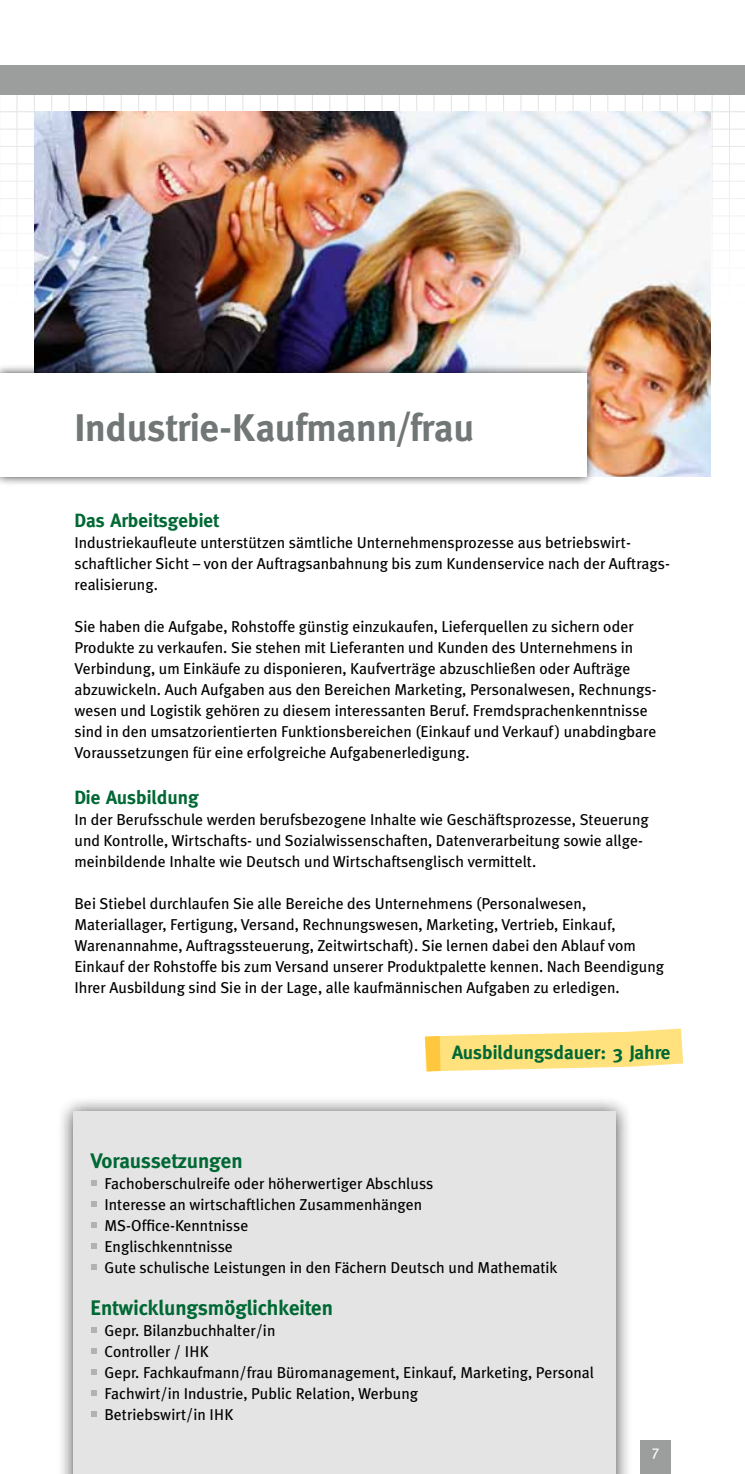
<style>
.page{position:relative;width:745px;height:1474px;background:#fff}
.page>*{position:absolute;margin:0;border:0;box-sizing:border-box;transform-origin:0 0}
.t1{font:700 38.5px "Meta";color:#717776}
.t2{font:700 21px "Meta";color:#006834}
.t3{font:700 19.25px "Meta";color:#006834}
.t4{font:15.75px/21px "Meta Plus";color:#000}
.t5{font:14.88px "Meta Plus";color:#fff}
</style>
<div class="page">
<hr style="left:744px;top:92px;width:1px;height:810px;background:#e3e3e3">
<hr style="left:728px;top:80px;width:1px;height:240px;background:#e3e3e3">
<hr style="left:711px;top:80px;width:1px;height:240px;background:#e3e3e3">
<hr style="left:693px;top:80px;width:1px;height:240px;background:#e3e3e3">
<hr style="left:676px;top:80px;width:1px;height:240px;background:#e3e3e3">
<hr style="left:659px;top:80px;width:1px;height:240px;background:#e3e3e3">
<hr style="left:641px;top:80px;width:1px;height:240px;background:#e3e3e3">
<hr style="left:624px;top:80px;width:1px;height:240px;background:#e3e3e3">
<hr style="left:607px;top:80px;width:1px;height:240px;background:#e3e3e3">
<hr style="left:589px;top:80px;width:1px;height:240px;background:#e3e3e3">
<hr style="left:572px;top:80px;width:1px;height:240px;background:#e3e3e3">
<hr style="left:555px;top:80px;width:1px;height:240px;background:#e3e3e3">
<hr style="left:537px;top:80px;width:1px;height:240px;background:#e3e3e3">
<hr style="left:520px;top:80px;width:1px;height:240px;background:#e3e3e3">
<hr style="left:502px;top:80px;width:1px;height:240px;background:#e3e3e3">
<hr style="left:485px;top:80px;width:1px;height:240px;background:#e3e3e3">
<hr style="left:468px;top:80px;width:1px;height:240px;background:#e3e3e3">
<hr style="left:450px;top:80px;width:1px;height:240px;background:#e3e3e3">
<hr style="left:433px;top:80px;width:1px;height:240px;background:#e3e3e3">
<hr style="left:416px;top:80px;width:1px;height:240px;background:#e3e3e3">
<hr style="left:398px;top:80px;width:1px;height:240px;background:#e3e3e3">
<hr style="left:381px;top:80px;width:1px;height:240px;background:#e3e3e3">
<hr style="left:364px;top:80px;width:1px;height:240px;background:#e3e3e3">
<hr style="left:346px;top:80px;width:1px;height:240px;background:#e3e3e3">
<hr style="left:329px;top:80px;width:1px;height:240px;background:#e3e3e3">
<hr style="left:312px;top:80px;width:1px;height:240px;background:#e3e3e3">
<hr style="left:294px;top:80px;width:1px;height:240px;background:#e3e3e3">
<hr style="left:277px;top:80px;width:1px;height:240px;background:#e3e3e3">
<hr style="left:259px;top:80px;width:1px;height:240px;background:#e3e3e3">
<hr style="left:242px;top:80px;width:1px;height:240px;background:#e3e3e3">
<hr style="left:225px;top:80px;width:1px;height:240px;background:#e3e3e3">
<hr style="left:207px;top:80px;width:1px;height:240px;background:#e3e3e3">
<hr style="left:190px;top:80px;width:1px;height:240px;background:#e3e3e3">
<hr style="left:173px;top:80px;width:1px;height:240px;background:#e3e3e3">
<hr style="left:155px;top:80px;width:1px;height:240px;background:#e3e3e3">
<hr style="left:138px;top:80px;width:1px;height:240px;background:#e3e3e3">
<hr style="left:121px;top:80px;width:1px;height:240px;background:#e3e3e3">
<hr style="left:103px;top:80px;width:1px;height:240px;background:#e3e3e3">
<hr style="left:86px;top:80px;width:1px;height:240px;background:#e3e3e3">
<hr style="left:69px;top:80px;width:1px;height:240px;background:#e3e3e3">
<hr style="left:51px;top:80px;width:1px;height:240px;background:#e3e3e3">
<hr style="left:34px;top:80px;width:1px;height:240px;background:#e3e3e3">
<hr style="left:16px;top:80px;width:1px;height:240px;background:#e3e3e3">
<hr style="left:0;top:80px;width:1px;height:240px;background:#e3e3e3">
<hr style="left:0;top:111px;width:744px;height:1px;background:#e3e3e3">
<hr style="left:0;top:129px;width:744px;height:1px;background:#e3e3e3">
<hr style="left:0;top:146px;width:744px;height:1px;background:#e3e3e3">
<hr style="left:0;top:163px;width:744px;height:1px;background:#e3e3e3">
<hr style="left:0;top:181px;width:744px;height:1px;background:#e3e3e3">
<hr style="left:0;top:198px;width:744px;height:1px;background:#e3e3e3">
<hr style="left:0;top:215px;width:744px;height:1px;background:#e3e3e3">
<hr style="left:0;top:233px;width:744px;height:1px;background:#e3e3e3">
<hr style="left:0;top:250px;width:744px;height:1px;background:#e3e3e3">
<hr style="left:0;top:267px;width:744px;height:1px;background:#e3e3e3">
<hr style="left:0;top:285px;width:744px;height:1px;background:#e3e3e3">
<hr style="left:0;top:302px;width:744px;height:1px;background:#e3e3e3">
<hr style="left:0;top:319px;width:744px;height:2px;background:#e3e3e3">
<img style="left:35px;top:112px;width:674px;height:364px">
<div style="left:56px;top:1094px;width:576px;height:379px;background:#000;opacity:.75"></div>
<div style="left:73px;top:1111px;width:542px;height:362px;background:#e3e3e3"></div>
<svg style="left:91px;top:1180px;width:5px;height:5px"></svg>
<svg style="left:91px;top:1201px;width:5px;height:5px"></svg>
<svg style="left:91px;top:1222px;width:5px;height:5px"></svg>
<svg style="left:91px;top:1243px;width:5px;height:5px"></svg>
<svg style="left:91px;top:1264px;width:5px;height:5px"></svg>
<svg style="left:91px;top:1327px;width:5px;height:5px"></svg>
<svg style="left:91px;top:1348px;width:5px;height:5px"></svg>
<svg style="left:91px;top:1369px;width:5px;height:5px"></svg>
<svg style="left:91px;top:1390px;width:5px;height:5px"></svg>
<svg style="left:91px;top:1411px;width:5px;height:5px"></svg>
<div style="left:0;top:65px;width:744px;height:30px;background:#9c9d9d"></div>
<div style="left:639px;top:1440px;width:31px;height:33px;background:#9c9d9d"></div>
<svg style="left:424px;top:1028px;width:260px;height:44px"></svg>
<div style="left:0;top:364px;width:595px;height:123px;background:#000;opacity:.75"></div>
<div style="left:0;top:373px;width:585px;height:104px;background:#fff"></div>
<h1 class="t1" style="left:74px;top:405px;width:401px">Industrie-Kaufmann/frau</h1>
<p class="t3" style="left:74px;top:509px;width:146px">Das Arbeitsgebiet</p>
<p class="t4" style="left:74px;top:532px;width:596px">Industriekaufleute unterstützen sämtliche Unternehmensprozesse aus betriebswirt&shy;schaftlicher Sicht – von der Auftragsanbahnung bis zum Kundenservice nach der Auftrags&shy;realisierung.</p>
<p class="t4" style="left:74px;top:616px;width:583px">Sie haben die Aufgabe, Rohstoffe günstig einzukaufen, Lieferquellen zu sichern oder Produkte zu verkaufen. Sie stehen mit Lieferanten und Kunden des Unternehmens in Verbindung, um Einkäufe zu disponieren, Kaufverträge abzuschließen oder Aufträge abzuwickeln. Auch Aufgaben aus den Bereichen Marketing, Personalwesen, Rechnungs&shy;wesen und Logistik gehören zu diesem interessanten Beruf. Fremdsprachenkenntnisse sind in den umsatzorientierten Funktionsbereichen (Einkauf und Verkauf) unabdingbare Voraussetzungen für eine erfolgreiche Aufgabenerledigung.</p>
<p class="t3" style="left:74px;top:786px;width:126px">Die Ausbildung</p>
<p class="t4" style="left:74px;top:808px;width:575px">In der Berufsschule werden berufsbezogene Inhalte wie Geschäftsprozesse, Steuerung und Kontrolle, Wirtschafts- und Sozialwissenschaften, Datenverarbeitung sowie allge&shy;meinbildende Inhalte wie Deutsch und Wirtschaftsenglisch vermittelt.</p>
<p class="t4" style="left:74px;top:892px;width:590px">Bei Stiebel durchlaufen Sie alle Bereiche des Unternehmens (Personalwesen, Materiallager, Fertigung, Versand, Rechnungswesen, Marketing, Vertrieb, Einkauf, Warenannahme, Auftragssteuerung, Zeitwirtschaft). Sie lernen dabei den Ablauf vom Einkauf der Rohstoffe bis zum Versand unserer Produktpalette kennen. Nach Beendigung Ihrer Ausbildung sind Sie in der Lage, alle kaufmännischen Aufgaben zu erledigen.</p>
<p class="t3" style="left:452px;top:1041px;width:220px">Ausbildungsdauer: 3 Jahre</p>
<h2 class="t2" style="left:91px;top:1148px;width:153px">Voraussetzungen</h2>
<p class="t4" style="left:104px;top:1173px;width:454px">Fachoberschulreife oder höherwertiger Abschluss<br>Interesse an wirtschaftlichen Zusammenhängen MS-Office-Kenntnisse<br>Englischkenntnisse<br>Gute schulische Leistungen in den Fächern Deutsch und Mathematik</p>
<h2 class="t2" style="left:91px;top:1295px;width:244px">Entwicklungsmöglichkeiten</h2>
<p class="t4" style="left:104px;top:1320px;width:490px">Gepr. Bilanzbuchhalter/in<br>Controller / IHK<br>Gepr. Fachkaufmann/frau Büromanagement, Einkauf, Marketing, Personal Fachwirt/in Industrie, Public Relation, Werbung<br>Betriebswirt/in IHK</p>
<p class="t5" style="left:651px;top:1442px;width:9px">7</p>
</div>
